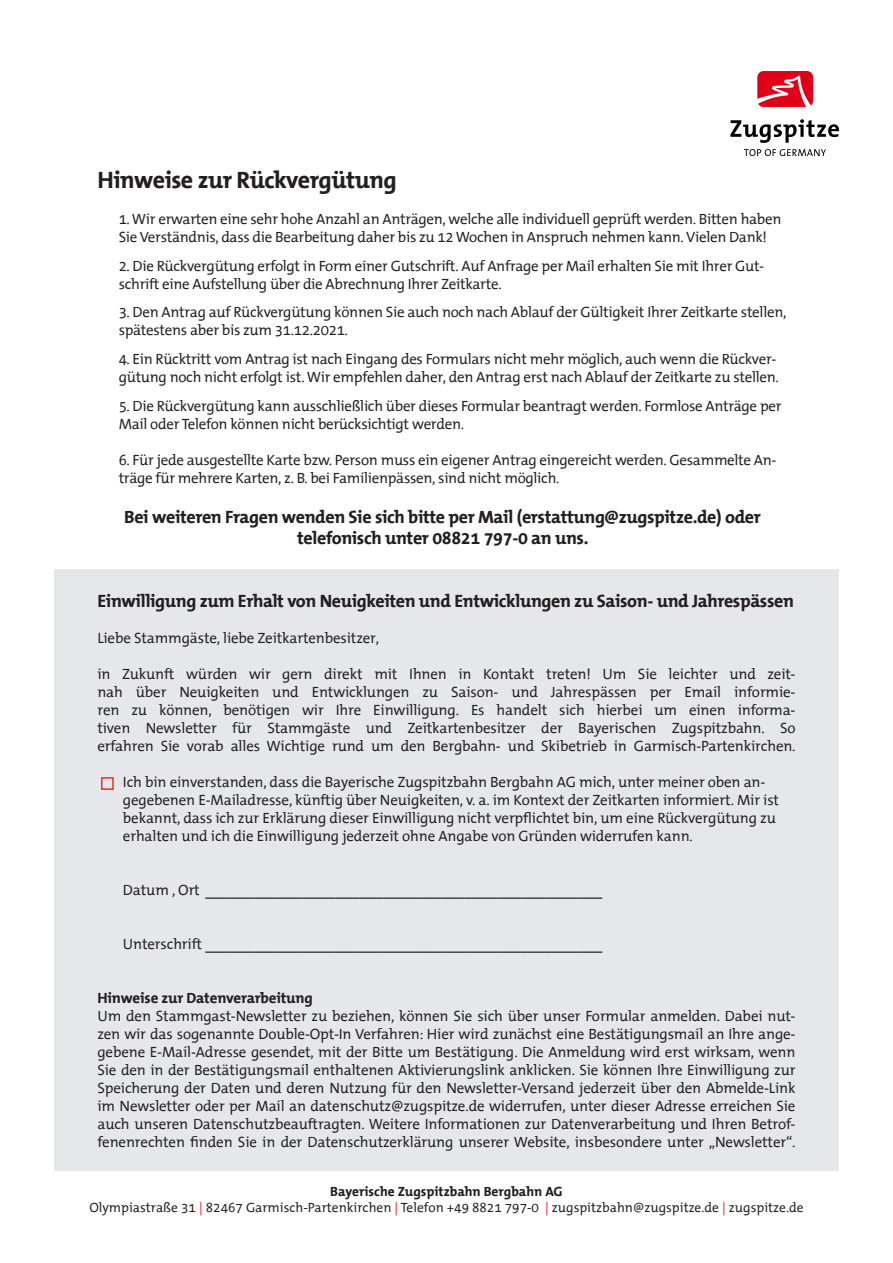
<style>
.page{position:relative;width:893px;height:1263px;background:#fff}
.page>*{position:absolute;margin:0;border:0;box-sizing:border-box;transform-origin:0 0}
.t1{font:700 24px "The Mix Office";letter-spacing:-.02em;color:#231f20}
.t2{font:700 18px/21.6px "The Mix Office";letter-spacing:-.02em;color:#231f20;text-align:center}
.t3{font:15px/18px "The Mix Office";letter-spacing:-.02em;color:#231f20}
.t4{font:700 15px "The Mix Office";letter-spacing:-.01em;color:#231f20}
.t5{font:13.5px/16.2px "The Mix Office";color:#231f20;text-align:center}
.s1{font-weight:700}
.s2{color:#ee1d23}
</style>
<div class="page">
<div style="left:54px;top:570px;width:785px;height:601px;background:#e6e7e9"></div>
<svg style="left:730px;top:119px;width:109px;height:24px"></svg>
<svg style="left:744px;top:149px;width:82px;height:7px"></svg>
<svg style="left:757px;top:71px;width:56px;height:36px"></svg>
<div style="left:101px;top:777px;width:13px;height:13px;border:2px solid #ee2d2d"></div>
<h1 class="t1" style="left:97px;top:167px;width:301px">Hinweise zur Rückvergütung</h1>
<p class="t3" style="left:119px;top:210px;width:664px">1. Wir erwarten eine sehr hohe Anzahl an Anträgen, welche alle individuell geprüft werden. Bitten haben<br>Sie Verständnis, dass die Bearbeitung daher bis zu 12 Wochen in Anspruch nehmen kann. Vielen Dank!</p>
<p class="t3" style="left:119px;top:257px;width:647px">2. Die Rückvergütung erfolgt in Form einer Gutschrift. Auf Anfrage per Mail erhalten Sie mit Ihrer Gut&shy;schrift eine Aufstellung über die Abrechnung Ihrer Zeitkarte.</p>
<p class="t3" style="left:119px;top:304px;width:669px">3. Den Antrag auf Rückvergütung können Sie auch noch nach Ablauf der Gültigkeit Ihrer Zeitkarte stellen, spätestens aber bis zum 31.12.2021.</p>
<p class="t3" style="left:119px;top:351px;width:662px">4. Ein Rücktritt vom Antrag ist nach Eingang des Formulars nicht mehr möglich, auch wenn die Rückver&shy;gütung noch nicht erfolgt ist. Wir empfehlen daher, den Antrag erst nach Ablauf der Zeitkarte zu stellen.</p>
<p class="t3" style="left:119px;top:398px;width:664px">5. Die Rückvergütung kann ausschließlich über dieses Formular beantragt werden. Formlose Anträge per<br>Mail oder Telefon können nicht berücksichtigt werden.</p>
<p class="t3" style="left:119px;top:452px;width:659px">6. Für jede ausgestellte Karte bzw. Person muss ein eigener Antrag eingereicht werden. Gesammelte An&shy;träge für mehrere Karten, z. B. bei Familienpässen, sind nicht möglich.</p>
<p class="t2" style="left:124px;top:506px;width:638px">Bei weiteren Fragen wenden Sie sich bitte per Mail (erstattung@zugspitze.de) oder telefonisch unter 08821 797-0 an uns.</p>
<p class="t2" style="left:97px;top:591px;width:698px">Einwilligung zum Erhalt von Neuigkeiten und Entwicklungen zu Saison- und Jahrespässen</p>
<p class="t3" style="left:97px;top:629px;width:283px">Liebe Stammgäste, liebe Zeitkartenbesitzer,</p>
<p class="t3" style="left:97px;top:665px;width:700px;text-align:justify">in Zukunft würden wir gern direkt mit Ihnen in Kontakt treten! Um Sie leichter und zeit&shy;nah über Neuigkeiten und Entwicklungen zu Saison- und Jahrespässen per Email informie&shy;ren zu können, benötigen wir Ihre Einwilligung. Es handelt sich hierbei um einen informa&shy;tiven Newsletter für Stammgäste und Zeitkartenbesitzer der Bayerischen Zugspitzbahn. So erfahren Sie vorab alles Wichtige rund um den Bergbahn- und Skibetrieb in Garmisch-Partenkirchen.</p>
<p class="t3" style="left:123px;top:773px;width:658px">Ich bin einverstanden, dass die Bayerische Zugspitzbahn Bergbahn AG mich, unter meiner oben an&shy;gegebenen E-Mailadresse, künftig über Neuigkeiten, v. a. im Kontext der Zeitkarten informiert. Mir ist bekannt, dass ich zur Erklärung dieser Einwilligung nicht verpflichtet bin, um eine Rückvergütung zu erhalten und ich die Einwilligung jederzeit ohne Angabe von Gründen widerrufen kann.</p>
<p class="t3" style="left:123px;top:881px;width:481px">Datum , Ort _________________________________________________</p>
<p class="t3" style="left:123px;top:935px;width:481px">Unterschrift _________________________________________________</p>
<p class="t4" style="left:97px;top:990px;width:217px">Hinweise zur Datenverarbeitung</p>
<p class="t3" style="left:97px;top:1007px;width:700px;text-align:justify">Um den Stammgast-Newsletter zu beziehen, können Sie sich über unser Formular anmelden. Dabei nut&shy;zen wir das sogenannte Double-Opt-In Verfahren: Hier wird zunächst eine Bestätigungsmail an Ihre ange&shy;gebene E-Mail-Adresse gesendet, mit der Bitte um Bestätigung. Die Anmeldung wird erst wirksam, wenn Sie den in der Bestätigungsmail enthaltenen Aktivierungslink anklicken. Sie können Ihre Einwilligung zur Speicherung der Daten und deren Nutzung für den Newsletter-Versand jederzeit über den Abmelde-Link im Newsletter oder per Mail an datenschutz@zugspitze.de widerrufen, unter dieser Adresse erreichen Sie auch unseren Datenschutzbeauftragten. Weitere Informationen zur Datenverarbeitung und Ihren Betrof&shy;fenenrechten finden Sie in der Datenschutzerklärung unserer Website, insbesondere unter „Newsletter“.</p>
<p class="t5" style="left:89px;top:1184px;width:716px"><span class="s1">Bayerische Zugspitzbahn Bergbahn AG<br></span>Olympiastraße 31 <span class="s2">|</span> 82467 Garmisch-Partenkirchen <span class="s2">|</span> Telefon +49 8821 797-0 <span class="s2">|</span> zugspitzbahn@zugspitze.de <span class="s2">|</span> zugspitze.de</p>
</div>
